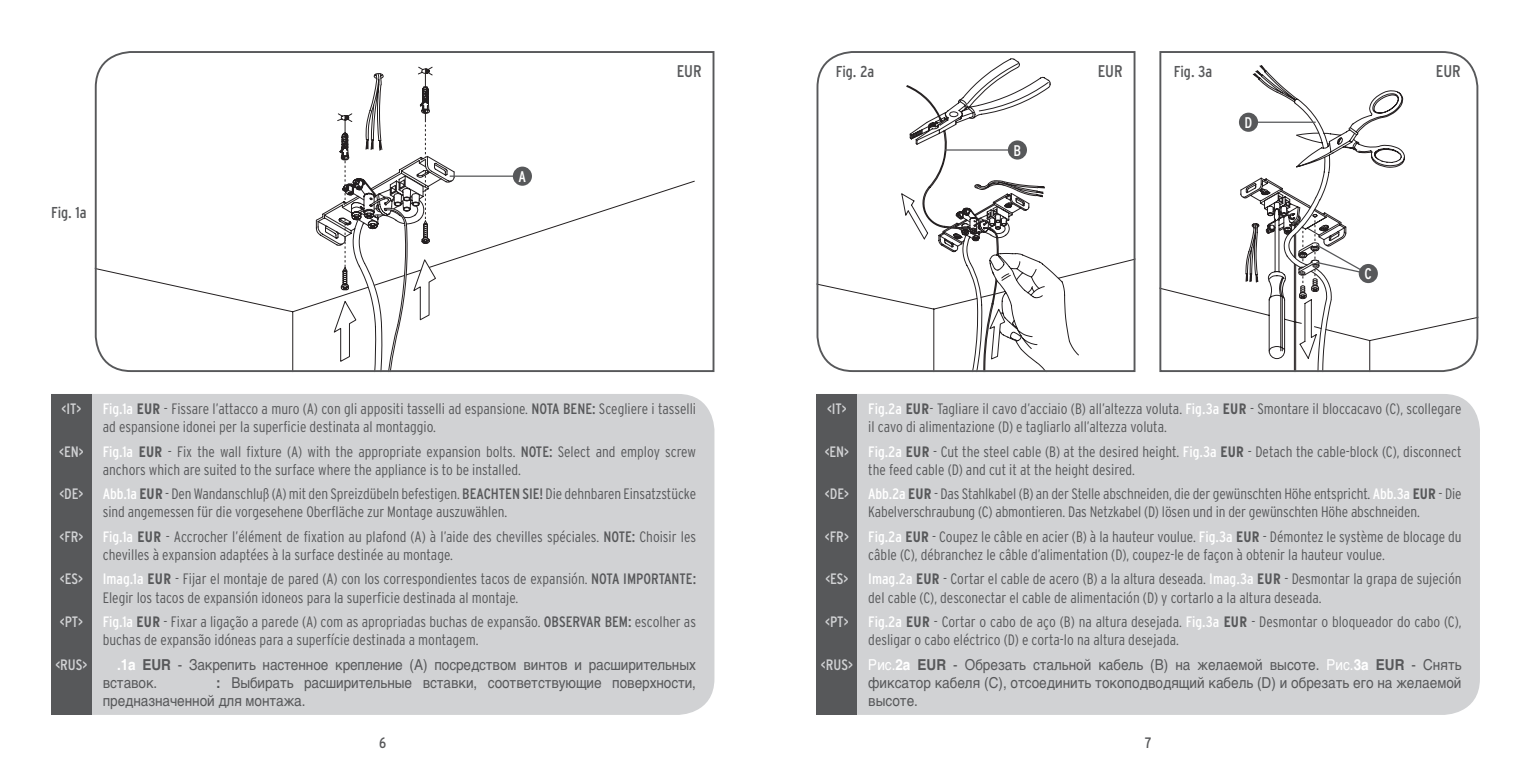
<style>
.page{position:relative;width:1531px;height:766px;background:#fff}
.page>*{position:absolute;margin:0;border:0;box-sizing:border-box;transform-origin:0 0}
.t1{font:condensed 16.88px "Interstate";color:#57585a}
.t2{font:condensed 15.75px "Interstate";color:#57585a}
.t3{font:condensed 15.53px "Interstate";color:#fff}
.t4{font:300 condensed 15.08px/18px "Interstate";color:#57585a}
.t5{font:15.08px/18px "Helvetica";letter-spacing:-.005em;color:#57585a;scale:.9 1}
.t6{font:condensed 15.08px "Interstate";color:#d1d2d4}
.t7{font:condensed 15.08px "Interstate";color:#57585a}
.s1{font-weight:400;color:#fff}
.s2{font-weight:700}
.s3{font-weight:400}
.s4{font-family:"Adobe Arabic";font-weight:700;color:#fff}
.s5{font-weight:700;color:#fff}
.s6{font-family:"Interstate";font-stretch:condensed;color:#d1d2d4}
.s7{color:#fff}
</style>
<div class="page">
<svg style="left:94px;top:51px;width:621px;height:322px"></svg>
<svg style="left:816px;top:51px;width:320px;height:322px"></svg>
<svg style="left:1159px;top:51px;width:320px;height:322px"></svg>
<div style="left:92px;top:394px;width:622px;height:320px;background:#d1d2d4"></div>
<div style="left:857px;top:394px;width:623px;height:320px;background:#d1d2d4"></div>
<div style="left:51px;top:394px;width:41px;height:320px;background:#57585a"></div>
<div style="left:816px;top:394px;width:41px;height:320px;background:#57585a"></div>
<hr style="left:450px;top:175px;width:72px;height:2px;background:#57585a">
<div style="left:513px;top:166px;width:19px;height:20px;background:#57585a;border-radius:50%"></div>
<hr style="left:945px;top:149px;width:72px;height:2px;background:#57585a">
<div style="left:1008px;top:140px;width:19px;height:19px;background:#57585a;border-radius:50%"></div>
<svg style="left:1239px;top:64px;width:144px;height:308px"></svg>
<div style="left:1358px;top:264px;width:20px;height:19px;background:#57585a;border-radius:50%"></div>
<p class="t2" style="left:836px;top:62px;width:40px">Fig. 2a</p>
<p class="t2" style="left:1174px;top:62px;width:40px">Fig. 3a</p>
<p class="t1" style="left:677px;top:62px;width:26px">EUR</p>
<p class="t1" style="left:1098px;top:62px;width:26px">EUR</p>
<p class="t1" style="left:1436px;top:62px;width:26px">EUR</p>
<p class="t2" style="left:51px;top:203px;width:37px">Fig. 1a</p>
<p class="t3" style="left:518px;top:168px;width:9px">A</p>
<p class="t6" style="left:62px;top:400px;width:21px">&lt;IT&gt;</p>
<p class="t4" style="left:103px;top:399px;width:595px"><span class="s1">Fig.1a</span> <span class="s2">EUR</span> - Fissare l’attacco a muro (A) con gli appositi tasselli ad espansione. <span class="s3">NOTA BENE:</span> Scegliere i tasselli ad espansione idonei per la superficie destinata al montaggio.</p>
<p class="t6" style="left:59px;top:443px;width:26px">&lt;EN&gt;</p>
<p class="t4" style="left:103px;top:442px;width:595px"><span class="s1">Fig.1a</span> <span class="s2">EUR</span> - Fix the wall fixture (A) with the appropriate expansion bolts. <span class="s3">NOTE:</span> Select and employ screw anchors which are suited to the surface where the appliance is to be installed.</p>
<p class="t6" style="left:59px;top:485px;width:26px">&lt;DE&gt;</p>
<p class="t4" style="left:103px;top:484px;width:595px"><span class="s1">Abb.1a</span> <span class="s2">EUR</span> - Den Wandanschluß (A) mit den Spreizdübeln befestigen. <span class="s3">BEACHTEN SIE!</span> Die dehnbaren Einsatzstücke sind angemessen für die vorgesehene Oberfläche zur Montage auszuwählen.</p>
<p class="t6" style="left:59px;top:528px;width:25px">&lt;FR&gt;</p>
<p class="t4" style="left:103px;top:527px;width:595px"><span class="s1">Fig.1a</span> <span class="s2">EUR</span> - Accrocher l’élément de fixation au plafond (A) à l’aide des chevilles spéciales. <span class="s3">NOTE:</span> Choisir les chevilles à expansion adaptées à la surface destinée au montage.</p>
<p class="t6" style="left:60px;top:570px;width:25px">&lt;ES&gt;</p>
<p class="t4" style="left:103px;top:570px;width:595px"><span class="s1">Imag.1a</span> <span class="s2">EUR</span> - Fijar el montaje de pared (A) con los correspondientes tacos de expansión. <span class="s3">NOTA IMPORTANTE:<br></span>Elegir los tacos de expansión idoneos para la superficie destinada al montaje.</p>
<p class="t6" style="left:60px;top:613px;width:25px">&lt;PT&gt;</p>
<p class="t4" style="left:103px;top:612px;width:595px"><span class="s1">Fig.1a</span> <span class="s2">EUR</span> - Fixar a ligação a parede (A) com as apropriadas buchas de expansão. <span class="s3">OBSERVAR BEM:</span> escolher as buchas de expansão idóneas para a superfície destinada a montagem.</p>
<p class="t6" style="left:55px;top:655px;width:33px">&lt;RUS&gt;</p>
<p class="t5" style="left:103px;top:655px;width:660px;text-indent:5px"><span class="s4">ис</span> <span class="s5">.1a</span> <span class="s2">EUR</span> - Закрепить настенное крепление (A) посредством винтов и расширительных вставок.</p>
<p class="t5" style="left:103px;top:673px;width:661px;text-indent:113px"><span class="s2">:</span> Выбирать расширительные вставки, соответствующие поверхности, предназначенной для монтажа.</p>
<p class="t3" style="left:1013px;top:141px;width:9px">B</p>
<p class="t3" style="left:1244px;top:114px;width:9px">D</p>
<p class="t3" style="left:1364px;top:265px;width:9px">C</p>
<p class="t6" style="left:827px;top:400px;width:21px">&lt;IT&gt;</p>
<p class="t4" style="left:868px;top:399px;width:595px"><span class="s1">Fig.2a</span> <span class="s2">EUR</span>- Tagliare il cavo d’acciaio (B) all’altezza voluta. <span class="s1">Fig.3a</span> <span class="s2">EUR</span> - Smontare il bloccacavo (C), scollegare il cavo di alimentazione (D) e tagliarlo all’altezza voluta.</p>
<p class="t6" style="left:825px;top:443px;width:26px">&lt;EN&gt;</p>
<p class="t4" style="left:868px;top:442px;width:595px"><span class="s1">Fig.2a</span> <span class="s2">EUR</span> - Cut the steel cable (B) at the desired height. <span class="s1">Fig.3a</span> <span class="s2">EUR</span> - Detach the cable-block (C), disconnect the feed cable (D) and cut it at the height desired.</p>
<p class="t6" style="left:825px;top:485px;width:26px">&lt;DE&gt;</p>
<p class="t4" style="left:868px;top:484px;width:595px"><span class="s1">Abb.2a</span> <span class="s2">EUR</span> - Das Stahlkabel (B) an der Stelle abschneiden, die der gewünschten Höhe entspricht. <span class="s1">Abb.3a</span> <span class="s2">EUR</span> - Die<br>Kabelverschraubung (C) abmontieren. Das Netzkabel (D) lösen und in der gewünschten Höhe abschneiden.</p>
<p class="t6" style="left:825px;top:528px;width:25px">&lt;FR&gt;</p>
<p class="t4" style="left:868px;top:527px;width:595px"><span class="s1">Fig.2a</span> <span class="s2">EUR</span> - Coupez le câble en acier (B) à la hauteur voulue. <span class="s1">Fig.3a</span> <span class="s2">EUR</span> - Démontez le système de blocage du câble (C), débranchez le câble d’alimentation (D), coupez-le de façon à obtenir la hauteur voulue.</p>
<p class="t6" style="left:825px;top:570px;width:25px">&lt;ES&gt;</p>
<p class="t4" style="left:868px;top:570px;width:595px"><span class="s1">Imag.2a</span> <span class="s2">EUR</span> - Cortar el cable de acero (B) a la altura deseada. <span class="s1">Imag.3a</span> <span class="s2">EUR</span> - Desmontar la grapa de sujeción del cable (C), desconectar el cable de alimentación (D) y cortarlo a la altura deseada.</p>
<p class="t6" style="left:825px;top:613px;width:25px">&lt;PT&gt;</p>
<p class="t4" style="left:868px;top:612px;width:595px"><span class="s1">Fig.2a</span> <span class="s2">EUR</span> - Cortar o cabo de aço (B) na altura desejada. <span class="s1">Fig.3a</span> <span class="s2">EUR</span> - Desmontar o bloqueador do cabo (C), desligar o cabo eléctrico (D) e corta-lo na altura desejada.</p>
<p class="t5" style="left:868px;top:655px;width:661px;text-align:justify;text-indent:-47px"><span class="s6">&lt;RUS&gt;</span> <span class="s7">Рис.</span><span class="s5">2a</span> <span class="s2">EUR</span> - Обрезать стальной кабель (B) на желаемой высоте. <span class="s7">Рис.</span><span class="s5">3a</span> <span class="s2">EUR</span> - Снять фиксатор кабеля (С), отсоединить токоподводящий кабель (D) и обрезать его на желаемой высоте.</p>
<p class="t7" style="left:379px;top:734px;width:9px">6</p>
<p class="t7" style="left:1145px;top:734px;width:8px">7</p>
</div>
